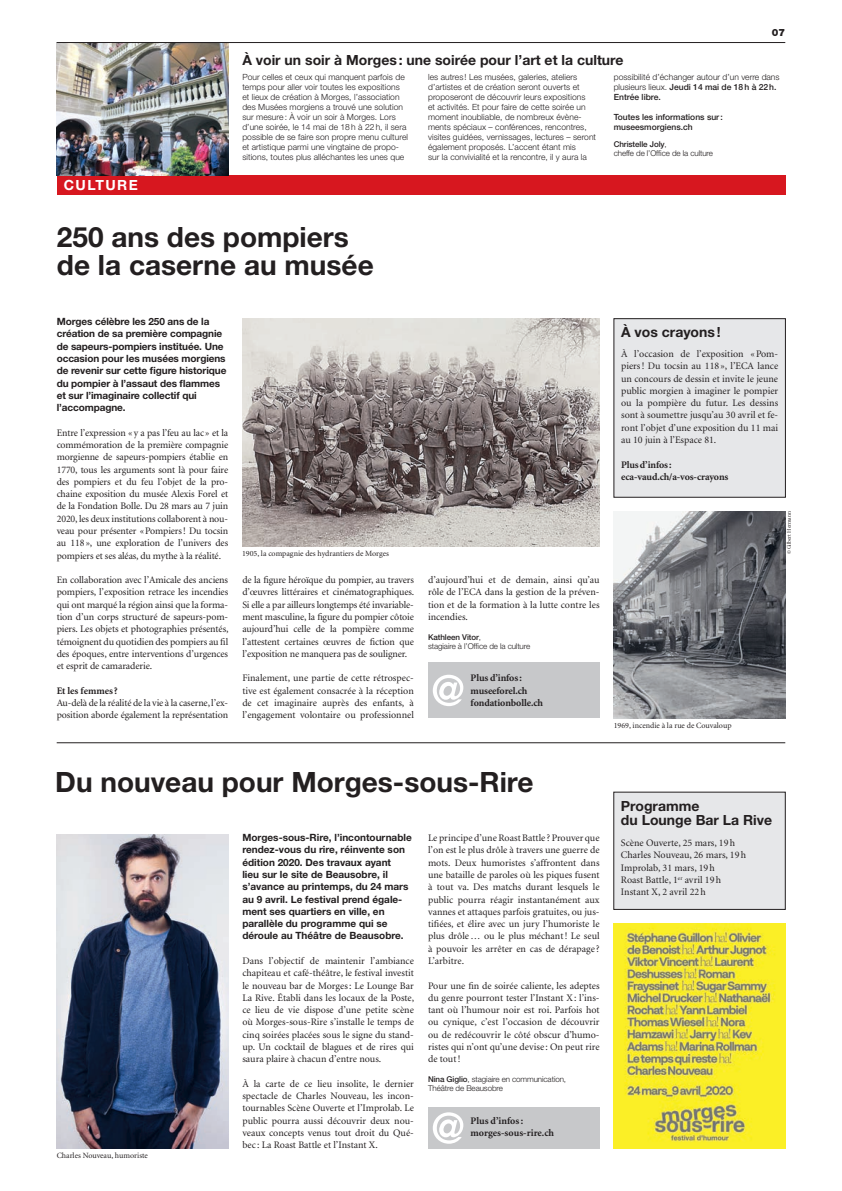
<style>
.page{position:relative;width:842px;height:1191px;background:#fff}
.page>*{position:absolute;margin:0;border:0;box-sizing:border-box;transform-origin:0 0}
.t1{font:700 28px/28px "Helvetica Neue";color:#231f20}
.t2{font:700 14px/14px "Helvetica Neue";color:#231f20}
.t3{font:700 14px "Helvetica Neue";letter-spacing:.1em;color:#fff}
.t4{font:10px/12.3px "Minion";color:#231f20;text-align:justify}
.t5{font:700 10px/12.3px "Helvetica Neue";color:#231f20}
.t6{font:700 10px/12.3px "Minion";letter-spacing:-.01em;color:#231f20}
.t7{font:900 10px "Helvetica Neue";color:#231f20}
.t8{font:300 8.5px/10px "Helvetica Neue";letter-spacing:.005em;color:#231f20}
.t9{font:500 8.5px/10px "Helvetica Neue";color:#231f20}
.t10{font:300 8px/9px "Helvetica Neue";letter-spacing:-.01em;color:#231f20}
.t11{font:8px "Minion";color:#231f20}
.t12{font:5.5px "Minion";color:#231f20}
.s1{font-weight:500}
</style>
<div class="page">
<div style="left:428px;top:662px;width:172px;height:56px;background:#c7c8ca"></div>
<svg style="left:433px;top:674px;width:30px;height:32px"></svg>
<div style="left:428px;top:1107px;width:172px;height:41px;background:#c7c8ca"></div>
<svg style="left:433px;top:1112px;width:30px;height:31px"></svg>
<img style="left:242px;top:318px;width:358px;height:228px">
<img style="left:614px;top:511px;width:171px;height:207px">
<img style="left:57px;top:834px;width:171px;height:314px">
<img style="left:614px;top:923px;width:171px;height:225px">
<div style="left:614px;top:319px;width:171px;height:178px;background:#e6e7e9"></div>
<div style="left:614px;top:792px;width:171px;height:117px;background:#e6e7e9"></div>
<hr style="left:57px;top:742px;width:728px;height:1px;background:#231f20">
<div style="left:57px;top:175px;width:728px;height:20px;background:#d7171f"></div>
<img style="left:57px;top:43px;width:171px;height:132px">
<hr style="left:57px;top:42px;width:728px;height:1px;background:#231f20">
<h2 class="t2" style="left:242px;top:53px;width:383px">À voir un soir à Morges: une soirée pour l’art et la culture</h2>
<p class="t7" style="left:772px;top:27px;width:15px">07</p>
<h2 class="t3" style="left:64px;top:176px;width:76px">CULTURE</h2>
<p class="t8" style="left:242px;top:72px;width:167px">Pour celles et ceux qui manquent parfois de temps pour aller voir toutes les expositions et lieux de création à Morges, l’association des Musées morgiens a trouvé une solution sur mesure : À voir un soir à Morges. Lors d’une soirée, le 14 mai de 18h à 22h, il sera possible de se faire son propre menu culturel et artistique parmi une vingtaine de propo&shy;sitions, toutes plus alléchantes les unes que</p>
<p class="t8" style="left:428px;top:72px;width:170px">les autres ! Les musées, galeries, ateliers d’artistes et de création seront ouverts et proposeront de découvrir leurs expositions<br>et activités. Et pour faire de cette soirée un moment inoubliable, de nombreux évène&shy;ments spéciaux – conférences, rencontres, visites guidées, vernissages, lectures – seront également proposés. L’accent étant mis<br>sur la convivialité et la rencontre, il y aura la</p>
<p class="t8" style="left:614px;top:72px;width:167px">possibilité d’échanger autour d’un verre dans plusieurs lieux. <span class="s1">Jeudi 14 mai de 18h à 22h.<br>Entrée libre.</span></p>
<p class="t9" style="left:614px;top:112px;width:110px">Toutes les informations sur: museesmorgiens.ch</p>
<p class="t10" style="left:614px;top:140px;width:101px"><span class="s1">Christelle Joly</span>,<br>cheffe de l’Office de la culture</p>
<h1 class="t1" style="left:57px;top:222px;width:318px">250 ans des pompiers de la caserne au musée</h1>
<p class="t5" style="left:57px;top:315px;width:171px">Morges célèbre les 250 ans de la création de sa première compagnie de sapeurs-pompiers instituée. Une occasion pour les musées morgiens de revenir sur cette figure historique du pompier à l’assaut des flammes et sur l’imaginaire collectif qui l’accompagne.</p>
<p class="t4" style="left:57px;top:427px;width:173px">Entre l’expression «y a pas l’feu au lac» et la commémoration de la première compagnie morgienne de sapeurs-pompiers établie en 1770, tous les arguments sont là pour faire des pompiers et du feu l’objet de la pro&shy;chaine exposition du musée Alexis Forel et de la Fondation Bolle. Du 28 mars au 7 juin 2020, les deux institutions collaborent à nou&shy;veau pour présenter «Pompiers! Du tocsin au 118», une exploration de l’univers des pompiers et ses aléas, du mythe à la réalité.</p>
<p class="t4" style="left:57px;top:574px;width:173px">En collaboration avec l’Amicale des anciens pompiers, l’exposition retrace les incendies qui ont marqué la région ainsi que la forma&shy;tion d’un corps structuré de sapeurs-pom&shy;piers. Les objets et photographies présentés, témoignent du quotidien des pompiers au fil des époques, entre interventions d’urgences et esprit de camaraderie.</p>
<p class="t6" style="left:57px;top:684px;width:63px">Et les femmes?</p>
<p class="t4" style="left:57px;top:697px;width:173px">Au-delà de la réalité de la vie à la caserne, l’ex&shy;position aborde également la représentation</p>
<p class="t11" style="left:242px;top:549px;width:148px">1905, la compagnie des hydrantiers de Morges</p>
<p class="t4" style="left:242px;top:574px;width:173px">de la figure héroïque du pompier, au travers d’œuvres littéraires et cinématographiques.<br>Si elle a par ailleurs longtemps été invariable&shy;ment masculine, la figure du pompier côtoie aujourd’hui celle de la pompière comme l’attestent certaines œuvres de fiction que l’exposition ne manquera pas de souligner.</p>
<p class="t4" style="left:242px;top:672px;width:173px">Finalement, une partie de cette rétrospec&shy;tive est également consacrée à la réception de cet imaginaire auprès des enfants, à l’engagement volontaire ou professionnel</p>
<p class="t4" style="left:428px;top:574px;width:173px">d’aujourd’hui et de demain, ainsi qu’au rôle de l’ECA dans la gestion de la préven&shy;tion et de la formation à la lutte contre les incendies.</p>
<p class="t10" style="left:428px;top:633px;width:104px"><span class="s1">Kathleen Vitor</span>,<br>stagiaire à l’Office de la culture</p>
<p class="t6" style="left:471px;top:672px;width:74px">Plus d’infos: museeforel.ch fondationbolle.ch</p>
<h2 class="t2" style="left:621px;top:325px;width:101px">À vos crayons!</h2>
<p class="t4" style="left:621px;top:348px;width:159px">À l’occasion de l’exposition «Pom&shy;piers! Du tocsin au 118 », l’ECA lance un concours de dessin et invite le jeune public morgien à imaginer le pompier ou la pompière du futur. Les dessins sont à soumettre jusqu’au 30 avril et fe&shy;ront l’objet d’une exposition du 11 mai au 10 juin à l’Espace 81.</p>
<p class="t6" style="left:621px;top:458px;width:109px">Plusd’infos: eca-vaud.ch/a-vos-crayons</p>
<p class="t12" style="left:786px;top:554px;width:44px;rotate:-90deg">©Gilbert Hermann</p>
<p class="t11" style="left:614px;top:721px;width:119px">1969, incendie à la rue de Couvaloup</p>
<h1 class="t1" style="left:55px;top:767px;width:480px">Du nouveau pour Morges-sous-Rire</h1>
<p class="t11" style="left:57px;top:1151px;width:93px">Charles Nouveau, humoriste</p>
<p class="t5" style="left:242px;top:831px;width:171px">Morges-sous-Rire, l’incontournable rendez-vous du rire, réinvente son édition 2020. Des travaux ayant<br>lieu sur le site de Beausobre, il s’avance au printemps, du 24 mars au 9 avril. Le festival prend égale&shy;ment ses quartiers en ville, en parallèle du programme qui se déroule au Théâtre de Beausobre.</p>
<p class="t4" style="left:242px;top:955px;width:173px">Dans l’objectif de maintenir l’ambiance chapiteau et café-théâtre, le festival investit le nouveau bar de Morges: Le Lounge Bar La Rive. Établi dans les locaux de la Poste, ce lieu de vie dispose d’une petite scène où Morges-sous-Rire s’installe le temps de cinq soirées placées sous le signe du stand&shy;up. Un cocktail de blagues et de rires qui saura plaire à chacun d’entre nous.</p>
<p class="t4" style="left:242px;top:1077px;width:173px">À la carte de ce lieu insolite, le dernier spectacle de Charles Nouveau, les incon&shy;tournables Scène Ouverte et l’Improlab. Le public pourra aussi découvrir deux nou&shy;veaux concepts venus tout droit du Qué&shy;bec : La Roast Battle et l’Instant X.</p>
<p class="t4" style="left:428px;top:832px;width:173px">Le principe d’une Roast Battle ? Prouver que l’on est le plus drôle à travers une guerre de mots. Deux humoristes s’affrontent dans une bataille de paroles où les piques fusent à tout va. Des matchs durant lesquels le public pourra réagir instantanément aux vannes et attaques parfois gratuites, ou jus&shy;tifiées, et élire avec un jury l’humoriste le plus drôle… ou le plus méchant! Le seul à pouvoir les arrêter en cas de dérapage ?<br>L’arbitre.</p>
<p class="t4" style="left:428px;top:979px;width:173px">Pour une fin de soirée caliente, les adeptes du genre pourront tester l’Instant X: l’ins&shy;tant où l’humour noir est roi. Parfois hot ou cynique, c’est l’occasion de découvrir ou de redécouvrir le côté obscur d’humo&shy;ristes qui n’ont qu’une devise : On peut rire de tout!</p>
<p class="t10" style="left:428px;top:1074px;width:140px"><span class="s1">Nina Giglio</span>, stagiaire en communication,<br>Théâtre de Beausobre</p>
<p class="t6" style="left:471px;top:1114px;width:85px">Plus d’infos: morges-sous-rire.ch</p>
<h2 class="t2" style="left:621px;top:799px;width:153px">Programme<br>du Lounge Bar La Rive</h2>
<p class="t4" style="left:621px;top:837px;width:127px;text-align:left">Scène Ouverte, 25 mars, 19h<br>Charles Nouveau, 26 mars, 19h<br>Improlab, 31 mars, 19h<br>Roast Battle, 1<sup>er</sup> avril 19h<br>Instant X, 2 avril 22h</p>
</div>
